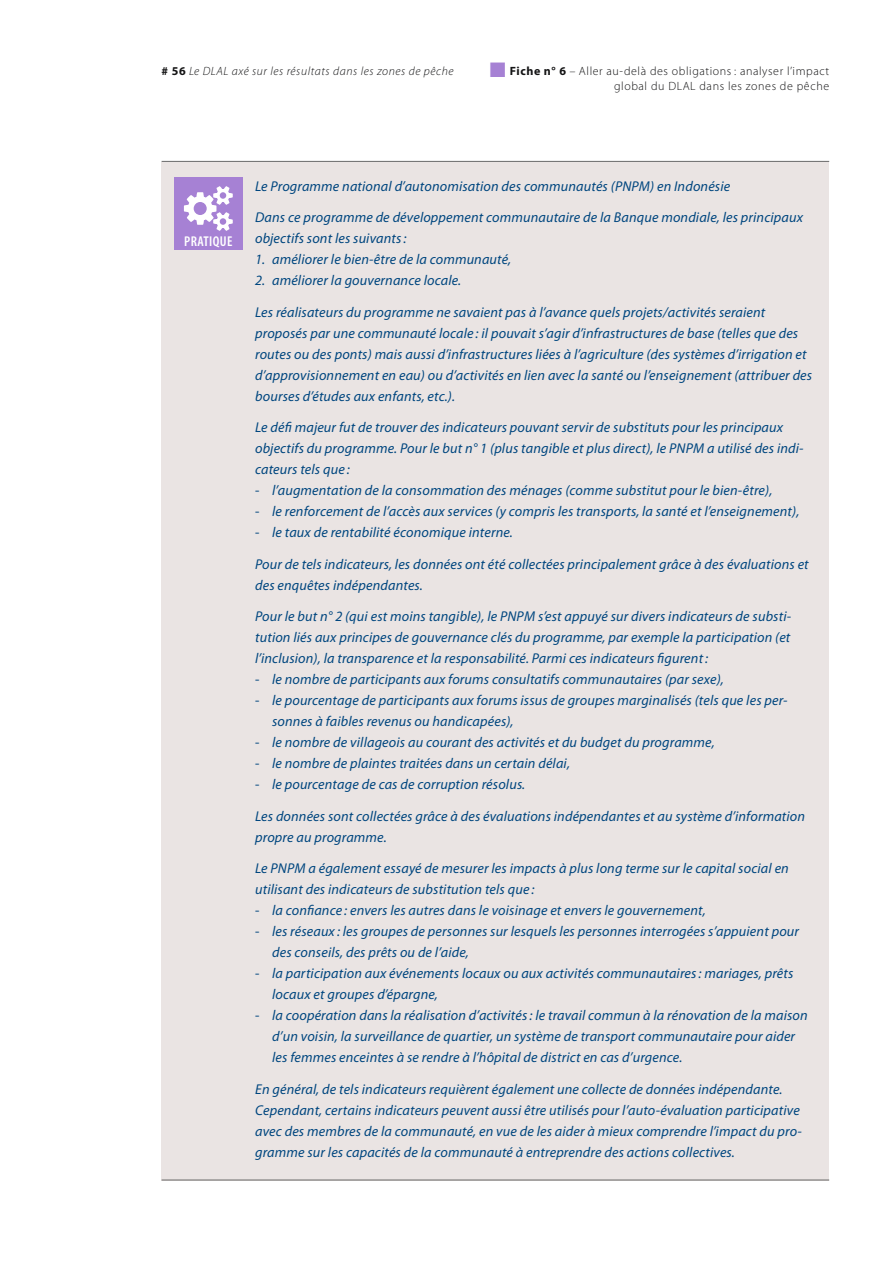
<style>
.page{position:relative;width:893px;height:1263px;background:#fff}
.page>*{position:absolute;margin:0;border:0;box-sizing:border-box;transform-origin:0 0}
.t1{font:italic 14.25px/21px "Myriad Pro";letter-spacing:.01em;color:#00467f}
.t2{font:600 condensed 14.25px "Myriad Pro";letter-spacing:.03em;color:#fff}
.t3{font:300 12px/15px "Myriad Pro";letter-spacing:.05em;color:#141415;text-align:right}
.t4{font:italic 300 12px "Myriad Pro";letter-spacing:.05em;color:#141415}
.s1{font-weight:700;font-style:normal}
.s2{color:#a681d4}
.s3{font-weight:700}
.s4{font-style:italic}
.s5{font-style:normal}
</style>
<div class="page">
<hr style="left:162px;top:161px;width:667px;height:1px;background:#686867">
<div style="left:162px;top:162px;width:667px;height:52px;background:#eae4e3"></div>
<div style="left:162px;top:193px;width:667px;height:74px;background:#eae4e3"></div>
<div style="left:162px;top:256px;width:667px;height:53px;background:#eae4e3"></div>
<div style="left:162px;top:288px;width:667px;height:136px;background:#eae4e3"></div>
<div style="left:162px;top:403px;width:667px;height:95px;background:#eae4e3"></div>
<div style="left:162px;top:487px;width:667px;height:53px;background:#eae4e3"></div>
<div style="left:162px;top:540px;width:667px;height:73px;background:#eae4e3"></div>
<div style="left:162px;top:592px;width:667px;height:95px;background:#eae4e3"></div>
<div style="left:162px;top:676px;width:667px;height:74px;background:#eae4e3"></div>
<div style="left:162px;top:739px;width:667px;height:53px;background:#eae4e3"></div>
<div style="left:162px;top:792px;width:667px;height:73px;background:#eae4e3"></div>
<div style="left:162px;top:844px;width:667px;height:74px;background:#eae4e3"></div>
<div style="left:162px;top:907px;width:667px;height:74px;background:#eae4e3"></div>
<div style="left:162px;top:949px;width:667px;height:74px;background:#eae4e3"></div>
<div style="left:162px;top:991px;width:667px;height:95px;background:#eae4e3"></div>
<div style="left:162px;top:1065px;width:667px;height:115px;background:#eae4e3"></div>
<hr style="left:162px;top:1179px;width:667px;height:1px;background:#686867">
<div style="left:174px;top:178px;width:68px;height:72px;background:#a681d4"></div>
<svg style="left:184px;top:186px;width:49px;height:45px"></svg>
<p class="t4" style="left:162px;top:65px;width:294px"><span class="s1"># 56</span> Le DLAL axé sur les résultats dans les zones de pêche</p>
<p class="t3" style="left:490px;top:64px;width:341px"><span class="s2">■</span> <span class="s3">Fiche n° 6</span> <span class="s4">–</span> Aller au-delà des obligations : analyser l’impact global du DLAL dans les zones de pêche</p>
<p class="t2" style="left:184px;top:233px;width:50px">PRATIQUE</p>
<p class="t1" style="left:255px;top:175px;width:477px">Le Programme national d’autonomisation des communautés (PNPM) en Indonésie</p>
<p class="t1" style="left:255px;top:206px;width:549px">Dans ce programme de développement communautaire de la Banque mondiale, les principaux objectifs sont les suivants:</p>
<p class="t1" style="left:255px;top:249px;width:258px">1. améliorer le bien-être de la communauté,</p>
<p class="t1" style="left:255px;top:270px;width:208px">2. améliorer la gouvernance locale.</p>
<p class="t1" style="left:255px;top:301px;width:559px">Les réalisateurs du programme ne savaient pas à l’avance quels projets/activités seraient proposés par une communauté locale : il pouvait s’agir d’infrastructures de base (telles que des routes ou des ponts) mais aussi d’infrastructures liées à l’agriculture (des systèmes d’irrigation et d’approvisionnement en eau) ou d’activités en lien avec la santé ou l’enseignement (attribuer des bourses d’études aux enfants, etc.).</p>
<p class="t1" style="left:255px;top:417px;width:550px">Le défi majeur fut de trouver des indicateurs pouvant servir de substituts pour les principaux objectifs du programme. Pour le but n° 1 (plus tangible et plus direct), le PNPM a utilisé des indi&shy;cateurs tels que :</p>
<p class="t1" style="left:255px;top:480px;width:519px"><span class="s5">-</span> l’augmentation de la consommation des ménages (comme substitut pour le bien-être),</p>
<p class="t1" style="left:255px;top:501px;width:546px"><span class="s5">-</span> le renforcement de l’accès aux services (y compris les transports, la santé et l’enseignement),</p>
<p class="t1" style="left:255px;top:522px;width:259px"><span class="s5">-</span> le taux de rentabilité économique interne.</p>
<p class="t1" style="left:255px;top:553px;width:555px">Pour de tels indicateurs, les données ont été collectées principalement grâce à des évaluations et des enquêtes indépendantes.</p>
<p class="t1" style="left:255px;top:606px;width:537px;text-align:justify">Pour le but n° 2 (qui est moins tangible), le PNPM s’est appuyé sur divers indicateurs de substi&shy;tution liés aux principes de gouvernance clés du programme, par exemple la participation (et l’inclusion), la transparence et la responsabilité. Parmi ces indicateurs figurent:</p>
<p class="t1" style="left:255px;top:669px;width:470px"><span class="s5">-</span> le nombre de participants aux forums consultatifs communautaires (par sexe),</p>
<p class="t1" style="left:272px;top:690px;width:517px;text-indent:-17px"><span class="s5">-</span> le pourcentage de participants aux forums issus de groupes marginalisés (tels que les per&shy;sonnes à faibles revenus ou handicapées),</p>
<p class="t1" style="left:255px;top:732px;width:461px"><span class="s5">-</span> le nombre de villageois au courant des activités et du budget du programme,</p>
<p class="t1" style="left:255px;top:753px;width:316px"><span class="s5">-</span> le nombre de plaintes traitées dans un certain délai,</p>
<p class="t1" style="left:255px;top:774px;width:272px"><span class="s5">-</span> le pourcentage de cas de corruption résolus.</p>
<p class="t1" style="left:255px;top:805px;width:551px">Les données sont collectées grâce à des évaluations indépendantes et au système d’information propre au programme.</p>
<p class="t1" style="left:255px;top:858px;width:535px">Le PNPM a également essayé de mesurer les impacts à plus long terme sur le capital social en utilisant des indicateurs de substitution tels que :</p>
<p class="t1" style="left:255px;top:900px;width:452px"><span class="s5">-</span> la confiance : envers les autres dans le voisinage et envers le gouvernement,</p>
<p class="t1" style="left:272px;top:921px;width:528px;text-indent:-17px"><span class="s5">-</span> les réseaux : les groupes de personnes sur lesquels les personnes interrogées s’appuient pour des conseils, des prêts ou de l’aide,</p>
<p class="t1" style="left:272px;top:963px;width:523px;text-indent:-17px"><span class="s5">-</span> la participation aux événements locaux ou aux activités communautaires: mariages, prêts locaux et groupes d’épargne,</p>
<p class="t1" style="left:272px;top:1005px;width:537px;text-indent:-17px"><span class="s5">-</span> la coopération dans la réalisation d’activités: le travail commun à la rénovation de la maison d’un voisin, la surveillance de quartier, un système de transport communautaire pour aider les femmes enceintes à se rendre à l’hôpital de district en cas d’urgence.</p>
<p class="t1" style="left:255px;top:1078px;width:548px">En général, de tels indicateurs requièrent également une collecte de données indépendante.<br>Cependant, certains indicateurs peuvent aussi être utilisés pour l’auto-évaluation participative avec des membres de la communauté, en vue de les aider à mieux comprendre l’impact du pro&shy;gramme sur les capacités de la communauté à entreprendre des actions collectives.</p>
</div>
